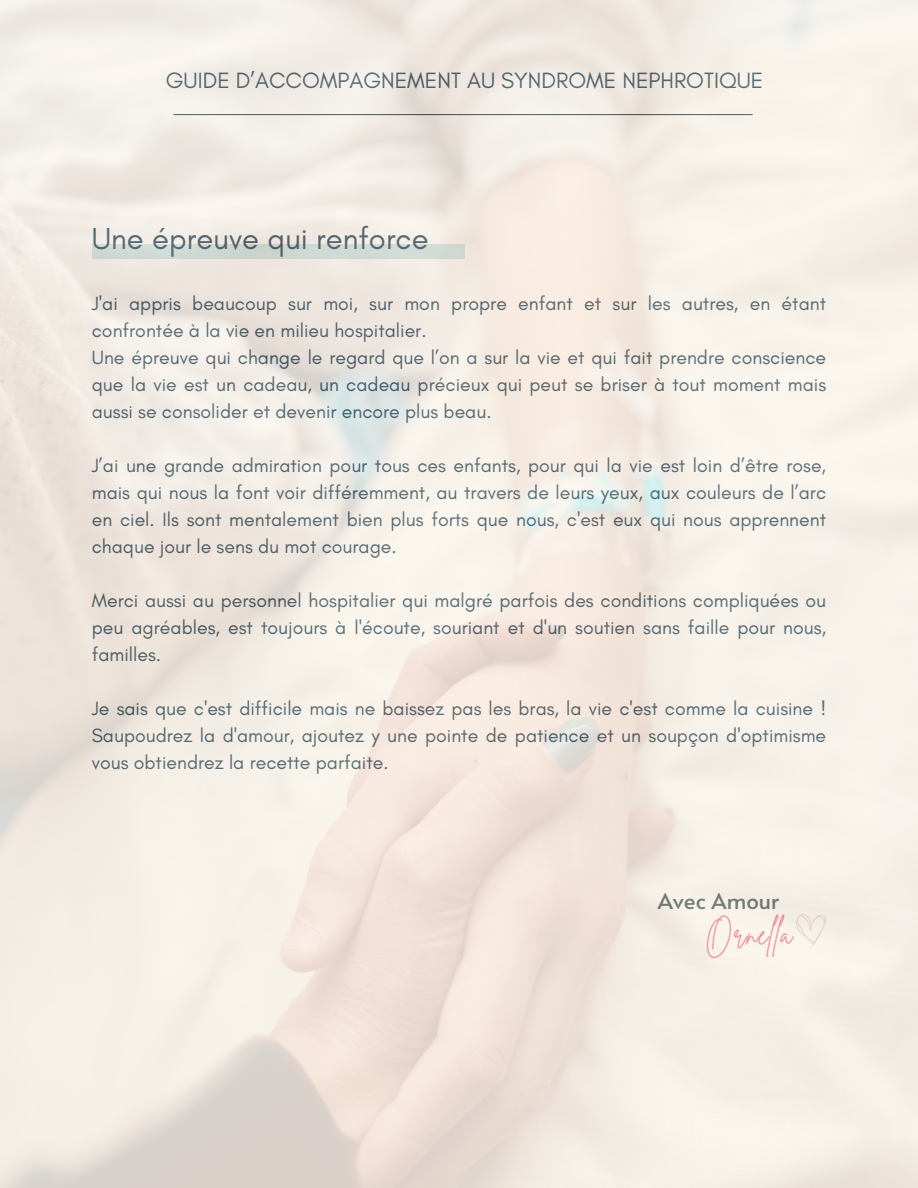
<style>
.page{position:relative;width:918px;height:1188px;background:#fff}
.page>*{position:absolute;margin:0;border:0;box-sizing:border-box;transform-origin:0 0}
.t1{font:30.9px "Glacial Indifference";color:#435966}
.t2{font:30px "Brittany Signature";letter-spacing:.045em;color:#ef7c8e}
.t3{font:22.5px "Glacial Indifference";color:#435966}
.t4{font:22.2px "Alata";color:#616d69}
.t5{font:19.5px/27px "Glacial Indifference";color:#435966;text-align:justify}
</style>
<div class="page">
<img style="left:0;top:0;width:918px;height:1188px">
<h3 class="t3" style="left:166px;top:67px;width:599px">GUIDE D’ACCOMPAGNEMENT AU SYNDROME NEPHROTIQUE</h3>
<p class="t1" style="left:92px;top:220px;width:338px">Une épreuve qui renforce</p>
<p class="t5" style="left:92px;top:289px;width:736px">J'ai appris beaucoup sur moi, sur mon propre enfant et sur les autres, en étant confrontée à la vie en milieu hospitalier.</p>
<h2 class="t5" style="left:92px;top:343px;width:736px">Une épreuve qui change le regard que l’on a sur la vie et qui fait prendre conscience que la vie est un cadeau, un cadeau précieux qui peut se briser à tout moment mais aussi se consolider et devenir encore plus beau.</h2>
<h1 class="t5" style="left:92px;top:451px;width:736px">J’ai une grande admiration pour tous ces enfants, pour qui la vie est loin d’être rose, mais qui nous la font voir différemment, au travers de leurs yeux, aux couleurs de l’arc en ciel. Ils sont mentalement bien plus forts que nous, c'est eux qui nous apprennent chaque jour le sens du mot courage.</h1>
<p class="t5" style="left:92px;top:586px;width:736px">Merci aussi au personnel hospitalier qui malgré parfois des conditions compliquées ou peu agréables, est toujours à l'écoute, souriant et d'un soutien sans faille pour nous, familles.</p>
<p class="t5" style="left:92px;top:694px;width:736px">Je sais que c'est difficile mais ne baissez pas les bras, la vie c'est comme la cuisine !<br>Saupoudrez la d'amour, ajoutez y une pointe de patience et un soupçon d'optimisme vous obtiendrez la recette parfaite.</p>
<p class="t4" style="left:658px;top:885px;width:123px">Avec Amour</p>
<p class="t2" style="left:705px;top:915px;width:89px">Ornella</p>
</div>
